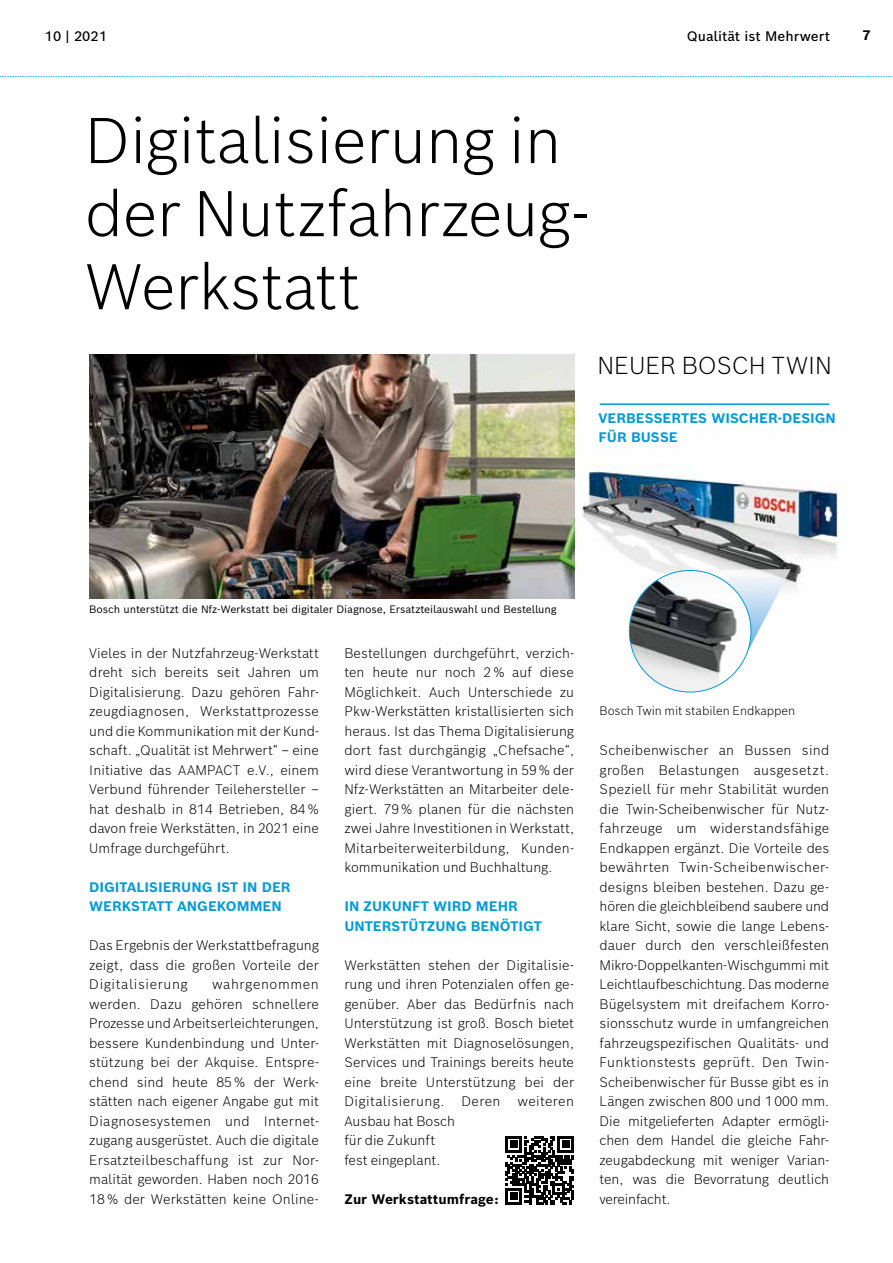
<style>
.page{position:relative;width:893px;height:1263px;background:#fff}
.page>*{position:absolute;margin:0;border:0;box-sizing:border-box;transform-origin:0 0}
.t1{font:300 63px/73.1px "Bosch Sans";letter-spacing:-.01em;color:#000}
.t2{font:300 24px "Bosch Sans";color:#000}
.t3{font:300 13.5px/19.5px "Bosch Sans";color:#000;text-align:justify}
.t4{font:700 13.5px/19.5px "Bosch Sans";color:#009bd9}
.t5{font:500 13.5px "Bosch Sans";color:#000}
.t6{font:700 13.5px "Bosch Sans";color:#000}
.t7{font:300 13.5px "Bosch Sans";letter-spacing:.03em;color:#000}
.t8{font:300 12px "Bosch Sans";color:#000}
.t9{font:10.5px "Bosch Sans";letter-spacing:-.01em;color:#000}
</style>
<div class="page">
<img style="left:570px;top:431px;width:276px;height:185px">
<hr style="left:600px;top:403px;width:229px;height:2px;background:#009bd9">
<svg style="left:0;top:76px;width:893px;height:1px"></svg>
<img style="left:89px;top:355px;width:485px;height:243px">
<svg style="left:688px;top:569px;width:103px;height:98px"></svg>
<img style="left:629px;top:570px;width:122px;height:122px;border-radius:61px">
<svg style="left:505px;top:1136px;width:69px;height:68px"></svg>
<p class="t5" style="left:45px;top:27px;width:64px">10 | 2021</p>
<p class="t5" style="left:687px;top:27px;width:145px">Qualität ist Mehrwert</p>
<p class="t6" style="left:862px;top:26px;width:10px">7</p>
<h1 class="t1" style="left:85px;top:102px;width:507px">Digitalisierung in der Nutzfahrzeug-<br>Werkstatt</h1>
<h2 class="t2" style="left:597px;top:350px;width:236px">NEUER BOSCH TWIN</h2>
<p class="t4" style="left:598px;top:408px;width:239px">VERBESSERTES WISCHER-DESIGN<br>FÜR BUSSE</p>
<p class="t9" style="left:89px;top:602px;width:469px">Bosch unterstützt die Nfz-Werkstatt bei digitaler Diagnose, Ersatzteilauswahl und Bestellung</p>
<p class="t3" style="left:89px;top:643px;width:231px">Vieles in der Nutzfahrzeug-Werkstatt dreht sich bereits seit Jahren um Digitalisierung. Dazu gehören Fahr&shy;zeugdiagnosen, Werkstattprozesse und die Kommunikation mit der Kund&shy;schaft. „Qualität ist Mehrwert“ – eine Initiative das AAMPACT e.V., einem Verbund führender Teilehersteller – hat deshalb in 814 Betrieben, 84 % davon freie Werkstätten, in 2021 eine Umfrage durchgeführt.</p>
<p class="t4" style="left:89px;top:877px;width:203px">DIGITALISIERUNG IST IN DER<br>WERKSTATT ANGEKOMMEN</p>
<p class="t3" style="left:89px;top:935px;width:231px">Das Ergebnis der Werkstattbefragung zeigt, dass die großen Vorteile der Digitalisierung</p>
<p class="t3" style="left:89px;top:974px;width:231px;text-indent:123px">wahrgenommen werden. Dazu gehören schnellere Prozesse und Arbeitserleichterungen, bessere Kundenbindung und Unter&shy;stützung bei der Akquise. Entspre&shy;chend sind heute 85 % der Werk&shy;stätten nach eigener Angabe gut mit Diagnosesystemen und Internet&shy;zugang ausgerüstet. Auch die digitale Ersatzteilbeschaffung ist zur Nor&shy;malität geworden. Haben noch 2016<br>18 % der Werkstätten keine Online-</p>
<p class="t3" style="left:344px;top:643px;width:231px">Bestellungen durchgeführt, verzich&shy;ten heute nur noch 2 % auf diese Möglichkeit. Auch Unterschiede zu Pkw-Werkstätten kristallisierten sich heraus. Ist das Thema Digitalisierung dort fast durchgängig „Chefsache“, wird diese Verantwortung in 59 % der Nfz-Werkstätten an Mitarbeiter dele&shy;giert. 79 % planen für die nächsten zwei Jahre Investitionen in Werkstatt, Mitarbeiterweiterbildung, Kunden&shy;kommunikation und Buchhaltung.</p>
<p class="t4" style="left:344px;top:896px;width:199px">IN ZUKUNFT WIRD MEHR<br>UNTERSTÜTZUNG BENÖTIGT</p>
<p class="t3" style="left:344px;top:955px;width:231px">Werkstätten stehen der Digitalisie&shy;rung und ihren Potenzialen offen ge&shy;genüber. Aber das Bedürfnis nach Unterstützung ist groß. Bosch bietet Werkstätten mit Diagnoselösungen, Services und Trainings bereits heute eine breite Unterstützung bei der Digitalisierung.</p>
<p class="t3" style="left:461px;top:1091px;width:41px">Deren</p>
<p class="t7" style="left:517px;top:1092px;width:58px">weiteren</p>
<p class="t3" style="left:344px;top:1111px;width:112px;text-align:left">Ausbau hat Bosch für die Zukunft fest eingeplant.</p>
<p class="t6" style="left:344px;top:1190px;width:156px">Zur Werkstattumfrage:</p>
<p class="t8" style="left:600px;top:703px;width:197px">Bosch Twin mit stabilen Endkappen</p>
<p class="t3" style="left:600px;top:740px;width:231px">Scheibenwischer an Bussen sind großen Belastungen ausgesetzt.<br>Speziell für mehr Stabilität wurden die Twin-Scheibenwischer für Nutz&shy;fahrzeuge um widerstandsfähige Endkappen ergänzt. Die Vorteile des bewährten Twin-Scheibenwischer&shy;designs bleiben bestehen. Dazu ge&shy;hören die gleichbleibend saubere und klare Sicht, sowie die lange Lebens&shy;dauer durch den verschleißfesten Mikro-Doppelkanten-Wischgummi mit Leichtlaufbeschichtung. Das moderne Bügelsystem mit dreifachem Korro&shy;sionsschutz wurde in umfangreichen fahrzeugspezifischen Qualitäts- und Funktionstests geprüft. Den Twin-Scheibenwischer für Busse gibt es in Längen zwischen 800 und 1 000 mm.<br>Die mitgelieferten Adapter ermögli&shy;chen dem Handel die gleiche Fahr&shy;zeugabdeckung mit weniger Varian&shy;ten, was die Bevorratung deutlich vereinfacht.</p>
</div>
